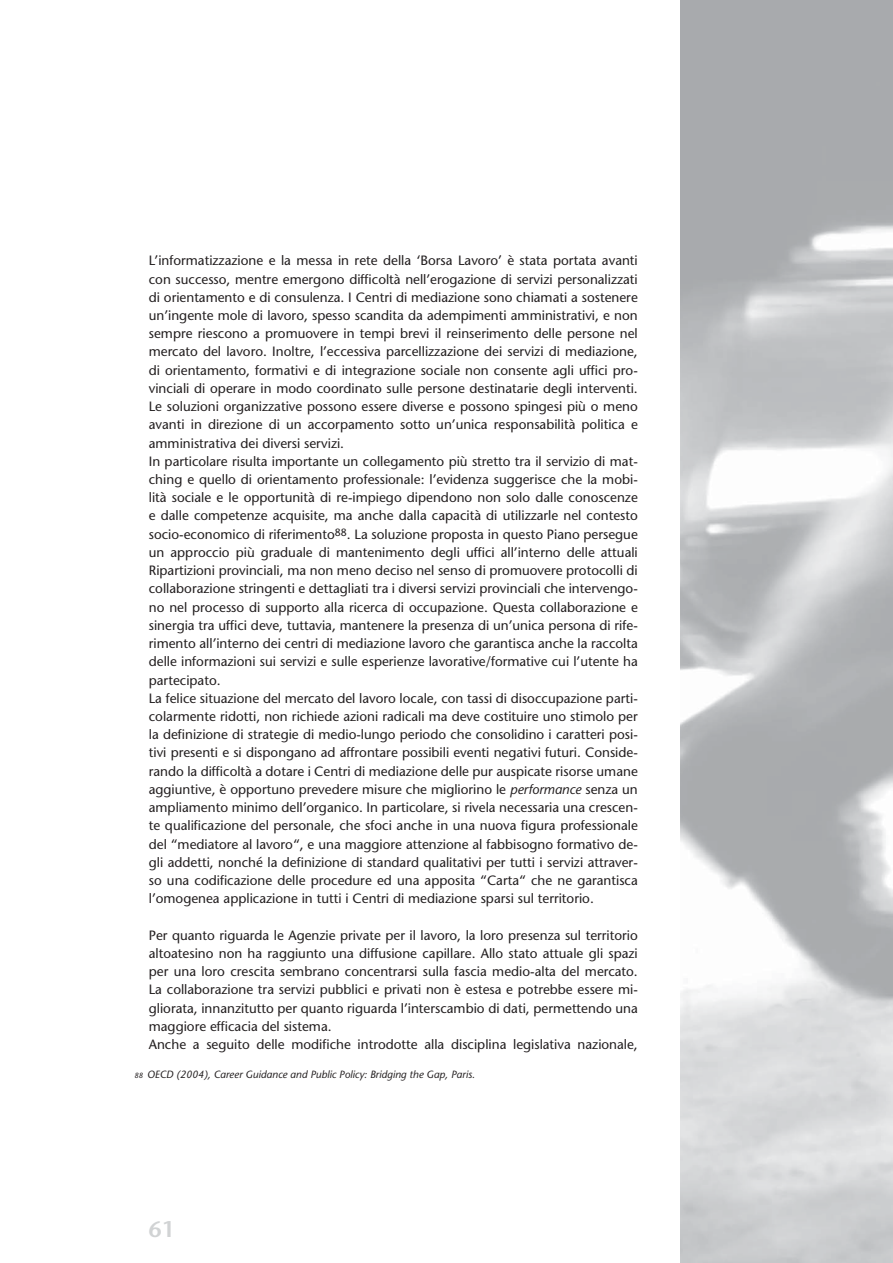
<style>
.page{position:relative;width:893px;height:1263px;background:#fff}
.page>*{position:absolute;margin:0;border:0;box-sizing:border-box;transform-origin:0 0}
.t1{font:600 22.35px "Stone Sans";color:#d1d3d4}
.t2{font:13.5px/18.3px "Stone Sans";color:#231f20}
.t3{font:italic 10.5px "Stone Sans";color:#231f20}
.s1{font-style:italic}
.s2{font-size:7.5px}
</style>
<div class="page">
<p class="t2" style="left:149px;top:253px;width:490px">L’informatizzazione e la messa in rete della ‘Borsa Lavoro’ è stata portata avanti con successo, mentre emergono difficoltà nell’erogazione di servizi personalizzati di orientamento e di consulenza. I Centri di mediazione sono chiamati a sostenere un’ingente mole di lavoro, spesso scandita da adempimenti amministrativi, e non sempre riescono a promuovere in tempi brevi il reinserimento delle persone nel mercato del lavoro. Inoltre, l’eccessiva parcellizzazione dei servizi di mediazione, di orientamento, formativi e di integrazione sociale non consente agli uffici pro&shy;vinciali di operare in modo coordinato sulle persone destinatarie degli interventi.<br>Le soluzioni organizzative possono essere diverse e possono spingesi più o meno avanti in direzione di un accorpamento sotto un’unica responsabilità politica e amministrativa dei diversi servizi.<br>In particolare risulta importante un collegamento più stretto tra il servizio di mat&shy;ching e quello di orientamento professionale: l’evidenza suggerisce che la mobi&shy;lità sociale e le opportunità di re-impiego dipendono non solo dalle conoscenze e dalle competenze acquisite, ma anche dalla capacità di utilizzarle nel contesto socio-economico di riferimento<sup>88</sup>. La soluzione proposta in questo Piano persegue un approccio più graduale di mantenimento degli uffici all’interno delle attuali Ripartizioni provinciali, ma non meno deciso nel senso di promuovere protocolli di collaborazione stringenti e dettagliati tra i diversi servizi provinciali che intervengo&shy;no nel processo di supporto alla ricerca di occupazione. Questa collaborazione e sinergia tra uffici deve, tuttavia, mantenere la presenza di un’unica persona di rife&shy;rimento all’interno dei centri di mediazione lavoro che garantisca anche la raccolta delle informazioni sui servizi e sulle esperienze lavorative/formative cui l’utente ha partecipato.<br>La felice situazione del mercato del lavoro locale, con tassi di disoccupazione parti&shy;colarmente ridotti, non richiede azioni radicali ma deve costituire uno stimolo per la definizione di strategie di medio-lungo periodo che consolidino i caratteri posi&shy;tivi presenti e si dispongano ad affrontare possibili eventi negativi futuri. Conside&shy;rando la difficoltà a dotare i Centri di mediazione delle pur auspicate risorse umane aggiuntive, è opportuno prevedere misure che migliorino le <span class="s1">performance</span> senza un ampliamento minimo dell’organico. In particolare, si rivela necessaria una crescen&shy;te qualificazione del personale, che sfoci anche in una nuova figura professionale del “mediatore al lavoro“, e una maggiore attenzione al fabbisogno formativo de&shy;gli addetti, nonché la definizione di standard qualitativi per tutti i servizi attraver&shy;so una codificazione delle procedure ed una apposita “Carta“ che ne garantisca l’omogenea applicazione in tutti i Centri di mediazione sparsi sul territorio.</p>
<p class="t2" style="left:149px;top:927px;width:490px">Per quanto riguarda le Agenzie private per il lavoro, la loro presenza sul territorio altoatesino non ha raggiunto una diffusione capillare. Allo stato attuale gli spazi per una loro crescita sembrano concentrarsi sulla fascia medio-alta del mercato.<br>La collaborazione tra servizi pubblici e privati non è estesa e potrebbe essere mi&shy;gliorata, innanzitutto per quanto riguarda l’interscambio di dati, permettendo una maggiore efficacia del sistema.<br>Anche a seguito delle modifiche introdotte alla disciplina legislativa nazionale,</p>
<p class="t3" style="left:134px;top:1070px;width:342px"><span class="s2">88</span> OECD (2004), Career Guidance and Public Policy: Bridging the Gap, Paris.</p>
<h1 class="t1" style="left:149px;top:1221px;width:27px">61</h1>
</div>
